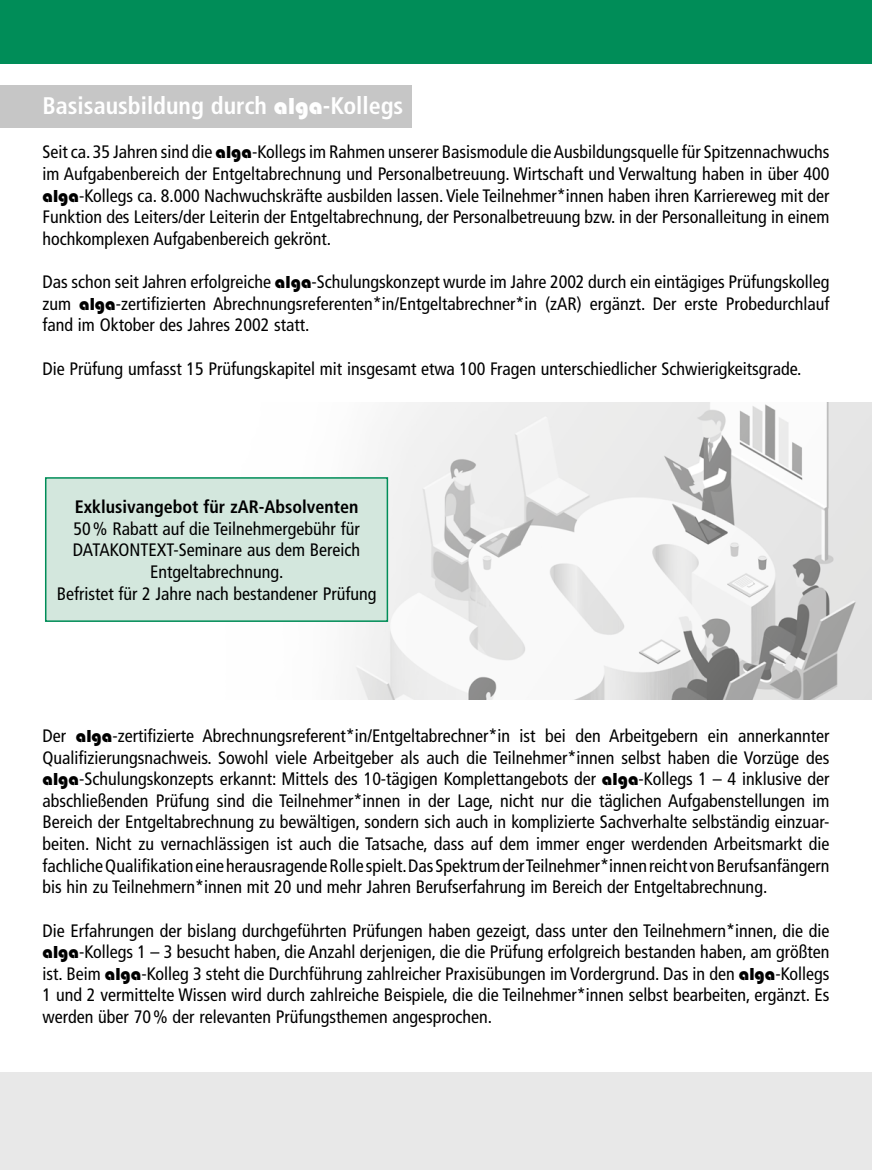
<style>
.page{position:relative;width:872px;height:1170px;background:#fff}
.page>*{position:absolute;margin:0;border:0;box-sizing:border-box;transform-origin:0 0}
.t1{font:700 condensed 24px "Frutiger LT";color:#fff}
.t2{font:condensed 18px/21.6px "Frutiger LT";color:#000;text-align:justify}
.t3{font:700 condensed 18px "Frutiger LT";color:#000}
.s1{font-family:"Blippo Black LT";font-weight:400;font-stretch:normal}
.s2{font-family:"Blippo Black LT";font-stretch:normal}
</style>
<div class="page">
<div style="left:0;top:1071px;width:872px;height:98px;background:#e8e8e8"></div>
<div style="left:0;top:0;width:872px;height:64px;background:#008d58"></div>
<div style="left:0;top:85px;width:412px;height:42px;background:#c6c6c6"></div>
<img style="left:350px;top:403px;width:521px;height:296px">
<div style="left:46px;top:478px;width:341px;height:143px;background:#d3e7dd"></div>
<div style="left:45px;top:477px;width:343px;height:145px;border:2px solid #008d58"></div>
<h1 class="t1" style="left:43px;top:91px;width:362px">Basisausbildung durch <span class="s1">alga</span>-Kollegs</h1>
<p class="t2" style="left:43px;top:141px;width:788px">Seit ca. 35 Jahren sind die <span class="s2">alga</span>-Kollegs im Rahmen unserer Basismodule die Ausbildungsquelle für Spitzennachwuchs im Aufgabenbereich der Entgeltabrechnung und Personalbetreuung. Wirtschaft und Verwaltung haben in über 400 <span class="s2">alga</span>-Kollegs ca. 8.000 Nachwuchskräfte ausbilden lassen. Viele Teilnehmer*innen haben ihren Karriereweg mit der Funktion des Leiters/der Leiterin der Entgeltabrechnung, der Personalbetreuung bzw. in der Personalleitung in einem hochkomplexen Aufgabenbereich gekrönt.</p>
<p class="t2" style="left:43px;top:271px;width:788px">Das schon seit Jahren erfolgreiche <span class="s2">alga</span>-Schulungskonzept wurde im Jahre 2002 durch ein eintägiges Prüfungskolleg zum <span class="s2">alga</span>-zertifizierten Abrechnungsreferenten*in/Entgeltabrechner*in (zAR) ergänzt. Der erste Probedurchlauf fand im Oktober des Jahres 2002 statt.</p>
<p class="t2" style="left:43px;top:357px;width:760px">Die Prüfung umfasst 15 Prüfungskapitel mit insgesamt etwa 100 Fragen unterschiedlicher Schwierigkeitsgrade.</p>
<p class="t3" style="left:75px;top:496px;width:285px">Exklusivangebot für zAR-Absolventen</p>
<p class="t2" style="left:57px;top:517px;width:321px;text-align:center">50% Rabatt auf die Teilnehmergebühr für DATAKONTEXT-Seminare aus dem Bereich Entgeltabrechnung.<br>Befristet für 2 Jahre nach bestandener Prüfung</p>
<p class="t2" style="left:43px;top:725px;width:788px">Der <span class="s2">alga</span>-zertifizierte Abrechnungsreferent*in/Entgeltabrechner*in ist bei den Arbeitgebern ein annerkannter Qualifizierungsnachweis. Sowohl viele Arbeitgeber als auch die Teilnehmer*innen selbst haben die Vorzüge des <span class="s2">alga</span>-Schulungskonzepts erkannt: Mittels des 10-tägigen Komplettangebots der <span class="s2">alga</span>-Kollegs 1 – 4 inklusive der abschließenden Prüfung sind die Teilnehmer*innen in der Lage, nicht nur die täglichen Aufgabenstellungen im Bereich der Entgeltabrechnung zu bewältigen, sondern sich auch in komplizierte Sachverhalte selbständig einzuar&shy;beiten. Nicht zu vernachlässigen ist auch die Tatsache, dass auf dem immer enger werdenden Arbeitsmarkt die fachliche Qualifikation eine herausragende Rolle spielt. Das Spektrum der Teilnehmer*innen reicht von Berufsanfängern bis hin zu Teilnehmern*innen mit 20 und mehr Jahren Berufserfahrung im Bereich der Entgeltabrechnung.</p>
<p class="t2" style="left:43px;top:919px;width:788px">Die Erfahrungen der bislang durchgeführten Prüfungen haben gezeigt, dass unter den Teilnehmern*innen, die die <span class="s2">alga</span>-Kollegs 1 – 3 besucht haben, die Anzahl derjenigen, die die Prüfung erfolgreich bestanden haben, am größten ist. Beim <span class="s2">alga</span>-Kolleg 3 steht die Durchführung zahlreicher Praxisübungen im Vordergrund. Das in den <span class="s2">alga</span>-Kollegs 1 und 2 vermittelte Wissen wird durch zahlreiche Beispiele, die die Teilnehmer*innen selbst bearbeiten, ergänzt. Es werden über 70% der relevanten Prüfungsthemen angesprochen.</p>
</div>
